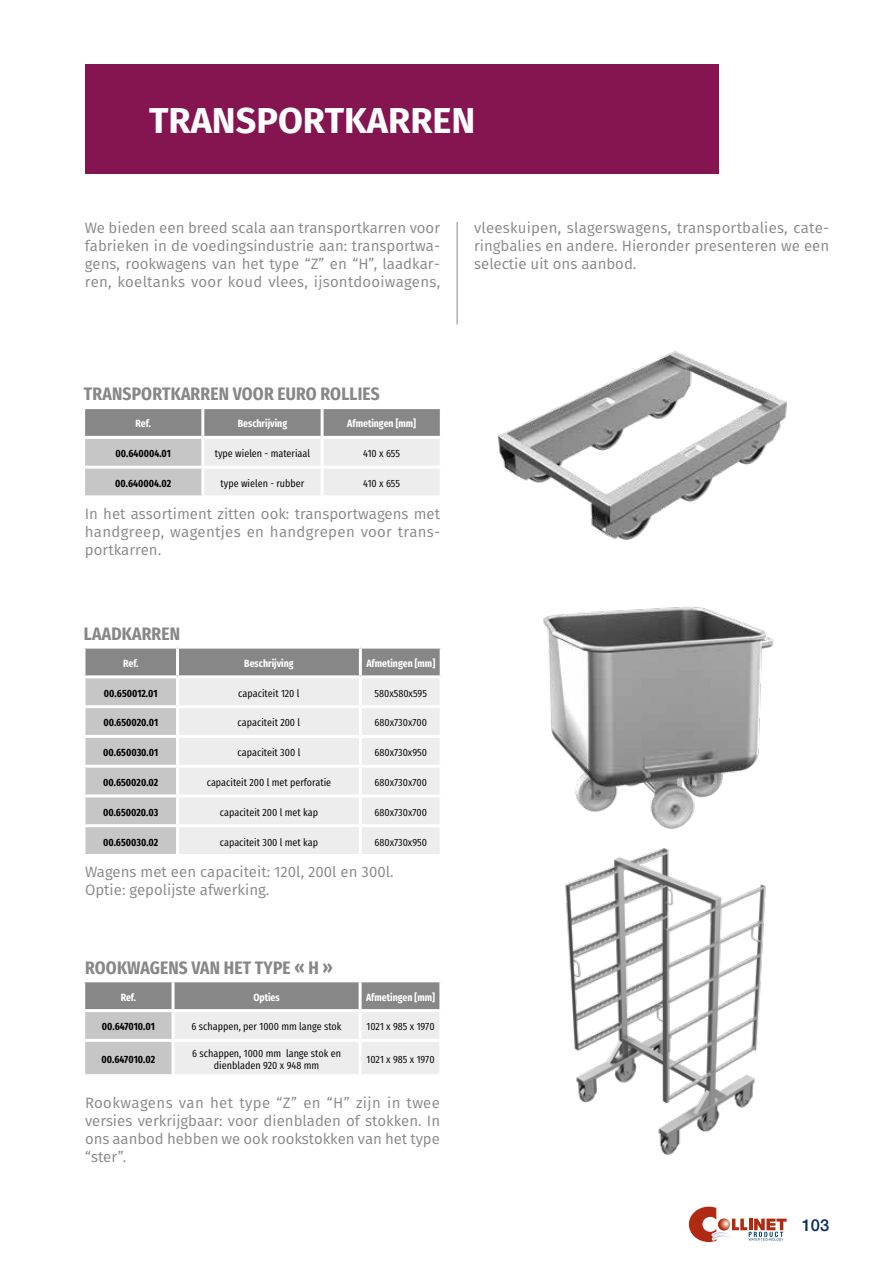
<style>
.page{position:relative;width:893px;height:1263px;background:#fff}
.page>*{position:absolute;margin:0;border:0;box-sizing:border-box;transform-origin:0 0}
.t1{font:700 36px "Fira Sans";color:#fff}
.t2{font:700 18px "Fira Sans Condensed";letter-spacing:.01em;color:#878787}
.t3{font:500 16.5px "Helvetica Neue LT Std";color:#042b60}
.t4{font:15px/18px "Fira Sans";color:#878787;text-align:justify}
.t5{font:10.5px/12.6px "Fira Sans Condensed";color:#000;text-align:center}
.t6{font:700 10.5px "Fira Sans Condensed";color:#000;scale:.96 1}
.t7{font:700 10.5px "Fira Sans Condensed";color:#fff;scale:.96 1}
</style>
<div class="page">
<div style="left:85px;top:64px;width:634px;height:110px;background:#851551"></div>
<img style="left:498px;top:351px;width:289px;height:189px">
<svg style="left:85px;top:409px;width:355px;height:86px;background:#c2c2c2"></svg>
<hr style="left:321px;top:439px;width:3px;height:27px;background:#fff">
<hr style="left:82px;top:466px;width:121px;height:3px;background:#fff">
<hr style="left:203px;top:466px;width:119px;height:3px;background:#fff">
<hr style="left:322px;top:466px;width:121px;height:3px;background:#fff">
<hr style="left:321px;top:469px;width:3px;height:26px;background:#fff">
<hr style="left:201px;top:439px;width:3px;height:27px;background:#fff">
<hr style="left:201px;top:469px;width:3px;height:26px;background:#fff">
<hr style="left:201px;top:409px;width:3px;height:27px;background:#fff">
<hr style="left:82px;top:436px;width:121px;height:3px;background:#fff">
<hr style="left:203px;top:436px;width:119px;height:3px;background:#fff">
<hr style="left:322px;top:436px;width:121px;height:3px;background:#fff">
<hr style="left:321px;top:409px;width:3px;height:27px;background:#fff">
<svg style="left:85px;top:649px;width:355px;height:205px;background:#aeaeae"></svg>
<div style="left:179px;top:678px;width:261px;height:176px;background:#ededed"></div>
<hr style="left:359px;top:678px;width:3px;height:27px;background:#fff">
<hr style="left:82px;top:705px;width:96px;height:3px;background:#fff">
<hr style="left:178px;top:705px;width:182px;height:3px;background:#fff">
<hr style="left:360px;top:705px;width:83px;height:3px;background:#fff">
<hr style="left:359px;top:708px;width:3px;height:27px;background:#fff">
<hr style="left:82px;top:735px;width:96px;height:3px;background:#fff">
<hr style="left:178px;top:735px;width:182px;height:3px;background:#fff">
<hr style="left:360px;top:735px;width:83px;height:3px;background:#fff">
<hr style="left:359px;top:738px;width:3px;height:27px;background:#fff">
<hr style="left:82px;top:765px;width:96px;height:3px;background:#fff">
<hr style="left:178px;top:765px;width:182px;height:3px;background:#fff">
<hr style="left:360px;top:765px;width:83px;height:3px;background:#fff">
<hr style="left:359px;top:768px;width:3px;height:26px;background:#fff">
<hr style="left:82px;top:794px;width:96px;height:3px;background:#fff">
<hr style="left:178px;top:794px;width:182px;height:3px;background:#fff">
<hr style="left:360px;top:794px;width:83px;height:3px;background:#fff">
<hr style="left:359px;top:797px;width:3px;height:27px;background:#fff">
<hr style="left:82px;top:824px;width:96px;height:3px;background:#fff">
<hr style="left:178px;top:824px;width:182px;height:3px;background:#fff">
<hr style="left:360px;top:824px;width:83px;height:3px;background:#fff">
<hr style="left:359px;top:827px;width:3px;height:27px;background:#fff">
<hr style="left:176px;top:678px;width:3px;height:27px;background:#fff">
<hr style="left:176px;top:708px;width:3px;height:27px;background:#fff">
<hr style="left:176px;top:738px;width:3px;height:27px;background:#fff">
<hr style="left:176px;top:768px;width:3px;height:26px;background:#fff">
<hr style="left:176px;top:797px;width:3px;height:27px;background:#fff">
<hr style="left:176px;top:827px;width:3px;height:27px;background:#fff">
<hr style="left:176px;top:649px;width:3px;height:26px;background:#fff">
<hr style="left:82px;top:675px;width:96px;height:3px;background:#fff">
<hr style="left:178px;top:675px;width:182px;height:3px;background:#fff">
<hr style="left:360px;top:675px;width:83px;height:3px;background:#fff">
<hr style="left:359px;top:649px;width:3px;height:26px;background:#fff">
<svg style="left:85px;top:982px;width:354px;height:92px;background:#c7c7c7"></svg>
<hr style="left:359px;top:1012px;width:3px;height:27px;background:#fff">
<hr style="left:82px;top:1039px;width:91px;height:3px;background:#fff">
<hr style="left:173px;top:1039px;width:187px;height:3px;background:#fff">
<hr style="left:360px;top:1039px;width:82px;height:3px;background:#fff">
<hr style="left:359px;top:1042px;width:3px;height:32px;background:#fff">
<hr style="left:172px;top:1012px;width:3px;height:27px;background:#fff">
<hr style="left:172px;top:1042px;width:3px;height:32px;background:#fff">
<hr style="left:172px;top:982px;width:3px;height:27px;background:#fff">
<hr style="left:82px;top:1009px;width:91px;height:3px;background:#fff">
<hr style="left:173px;top:1009px;width:187px;height:3px;background:#fff">
<hr style="left:360px;top:1009px;width:82px;height:3px;background:#fff">
<hr style="left:359px;top:982px;width:3px;height:27px;background:#fff">
<hr style="left:457px;top:222px;width:1px;height:102px;background:#878787">
<img style="left:543px;top:606px;width:231px;height:223px">
<img style="left:565px;top:848px;width:201px;height:307px">
<svg style="left:689px;top:1207px;width:98px;height:35px"></svg>
<h1 class="t1" style="left:149px;top:95px;width:328px">TRANSPORTKARREN</h1>
<p class="t4" style="left:85px;top:219px;width:357px">We bieden een breed scala aan transportkarren voor fabrieken in de voedingsindustrie aan: transportwa&shy;gens, rookwagens van het type “Z” en “H”, laadkar&shy;ren, koeltanks voor koud vlees, ijsontdooiwagens,</p>
<p class="t4" style="left:474px;top:219px;width:357px">vleeskuipen, slagerswagens, transportbalies, cate&shy;ringbalies en andere. Hieronder presenteren we een selectie uit ons aanbod.</p>
<p class="t2" style="left:84px;top:377px;width:297px">TRANSPORTKARREN VOOR EURO ROLLIES</p>
<p class="t7" style="left:136px;top:414px;width:18px">Ref.</p>
<p class="t7" style="left:238px;top:414px;width:53px">Beschrijving</p>
<p class="t7" style="left:347px;top:414px;width:73px">Afmetingen [mm]</p>
<p class="t6" style="left:115px;top:444px;width:59px">00.640004.01</p>
<p class="t5" style="left:215px;top:446px;width:97px">type wielen - materiaal</p>
<p class="t5" style="left:363px;top:446px;width:38px">410 x 655</p>
<p class="t6" style="left:115px;top:474px;width:60px">00.640004.02</p>
<p class="t5" style="left:221px;top:476px;width:85px">type wielen - rubber</p>
<p class="t5" style="left:363px;top:476px;width:38px">410 x 655</p>
<p class="t4" style="left:85px;top:505px;width:357px">In het assortiment zitten ook: transportwagens met handgreep, wagentjes en handgrepen voor trans&shy;portkarren.</p>
<p class="t2" style="left:84px;top:618px;width:98px">LAADKARREN</p>
<p class="t7" style="left:123px;top:654px;width:18px">Ref.</p>
<p class="t7" style="left:244px;top:654px;width:53px">Beschrijving</p>
<p class="t7" style="left:366px;top:654px;width:73px">Afmetingen [mm]</p>
<p class="t6" style="left:104px;top:683px;width:57px">00.650012.01</p>
<p class="t5" style="left:238px;top:685px;width:63px">capaciteit 120 l</p>
<p class="t5" style="left:375px;top:685px;width:54px">580x580x595</p>
<p class="t6" style="left:103px;top:713px;width:59px">00.650020.01</p>
<p class="t5" style="left:238px;top:715px;width:64px">capaciteit 200 l</p>
<p class="t5" style="left:375px;top:715px;width:54px">680x730x700</p>
<p class="t6" style="left:103px;top:743px;width:59px">00.650030.01</p>
<p class="t5" style="left:238px;top:745px;width:64px">capaciteit 300 l</p>
<p class="t5" style="left:375px;top:745px;width:54px">680x730x950</p>
<p class="t6" style="left:103px;top:773px;width:59px">00.650020.02</p>
<p class="t5" style="left:207px;top:775px;width:126px">capaciteit 200 l met perforatie</p>
<p class="t5" style="left:375px;top:775px;width:54px">680x730x700</p>
<p class="t6" style="left:103px;top:802px;width:59px">00.650020.03</p>
<p class="t5" style="left:220px;top:805px;width:100px">capaciteit 200 l met kap</p>
<p class="t5" style="left:375px;top:805px;width:54px">680x730x700</p>
<p class="t6" style="left:103px;top:832px;width:59px">00.650030.02</p>
<p class="t5" style="left:220px;top:834px;width:100px">capaciteit 300 l met kap</p>
<p class="t5" style="left:375px;top:834px;width:54px">680x730x950</p>
<p class="t4" style="left:85px;top:863px;width:310px">Wagens met een capaciteit: 120l, 200l en 300l.<br>Optie: gepolijste afwerking.</p>
<p class="t2" style="left:85px;top:951px;width:249px">ROOKWAGENS VAN HET TYPE « H »</p>
<p class="t7" style="left:121px;top:987px;width:18px">Ref.</p>
<p class="t7" style="left:253px;top:987px;width:29px">Opties</p>
<p class="t7" style="left:366px;top:987px;width:73px">Afmetingen [mm]</p>
<p class="t6" style="left:102px;top:1017px;width:57px">00.647010.01</p>
<p class="t5" style="left:192px;top:1019px;width:151px">6 schappen, per 1000 mm lange stok</p>
<p class="t5" style="left:366px;top:1019px;width:70px">1021 x 985 x 1970</p>
<p class="t6" style="left:102px;top:1050px;width:57px">00.647010.02</p>
<p class="t5" style="left:192px;top:1045px;width:150px">6 schappen, 1000 mm lange stok en dienbladen 920 x 948 mm</p>
<p class="t5" style="left:366px;top:1052px;width:70px">1021 x 985 x 1970</p>
<p class="t4" style="left:85px;top:1094px;width:357px">Rookwagens van het type “Z” en “H” zijn in twee versies verkrijgbaar: voor dienbladen of stokken. In ons aanbod hebben we ook rookstokken van het type “ster”.</p>
<p class="t3" style="left:802px;top:1215px;width:29px">103</p>
</div>
